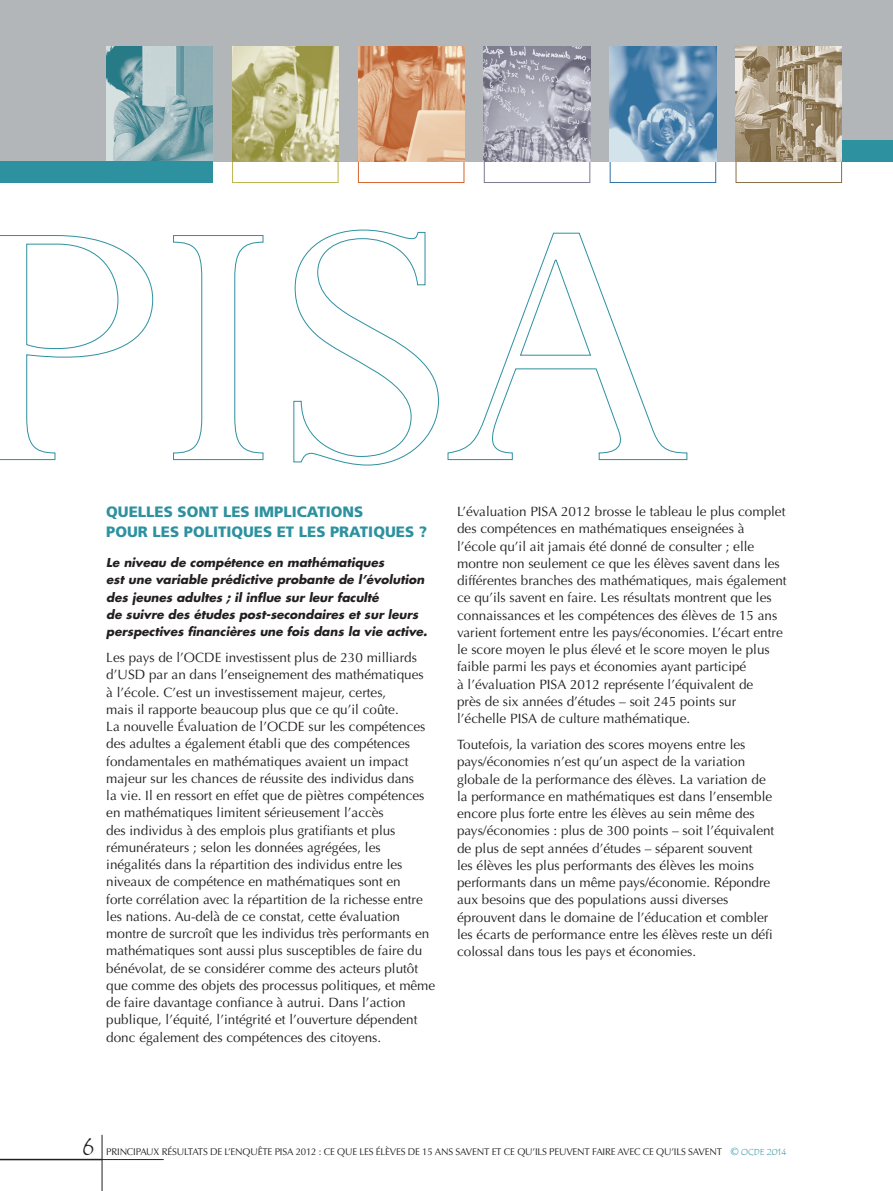
<style>
.page{position:relative;width:893px;height:1191px;background:#fff}
.page>*{position:absolute;margin:0;border:0;box-sizing:border-box;transform-origin:0 0}
.t1{font:24px "Tempus Sans ITC";color:#231f20}
.t2{font:900 15px/19.5px "Frutiger LT Std";color:#2d919f}
.t3{font:13.5px/17.2px "Optima LT Std";color:#231f20}
.t4{font:italic 700 12px/17.2px "Futura";color:#231f20}
.t5{font:9.75px "Optima LT Std";letter-spacing:-.02em;color:#231f20}
.s1{font-size:10.5px;color:#2d919f}
.s2{font-family:"Tempus Sans ITC";font-size:9px;color:#2d919f}
</style>
<div class="page">
<div style="left:0;top:0;width:893px;height:162px;background:#b3b6b9"></div>
<div style="left:842px;top:140px;width:51px;height:22px;background:#2d919f"></div>
<img style="left:106px;top:47px;width:107px;height:115px">
<div style="left:232px;top:153px;width:106px;height:30px;border:1px solid #bcb64e"></div>
<img style="left:232px;top:47px;width:106px;height:115px">
<div style="left:358px;top:153px;width:106px;height:30px;border:1px solid #d46531"></div>
<img style="left:358px;top:47px;width:106px;height:115px">
<div style="left:484px;top:153px;width:106px;height:30px;border:1px solid #7c7a91"></div>
<img style="left:484px;top:47px;width:106px;height:115px">
<div style="left:610px;top:153px;width:106px;height:30px;border:1px solid #3270a7"></div>
<img style="left:610px;top:47px;width:106px;height:115px">
<div style="left:736px;top:153px;width:106px;height:30px;border:1px solid #8a6f46"></div>
<img style="left:736px;top:47px;width:106px;height:115px">
<div style="left:0;top:162px;width:213px;height:21px;background:#2d919f"></div>
<hr style="left:102px;top:1134px;width:1px;height:57px;background:#231f20">
<hr style="left:102px;top:1159px;width:62px;height:1px;background:#231f20">
<hr style="left:0;top:1158px;width:102px;height:2px;background:#231f20">
<svg style="left:0;top:229px;width:688px;height:237px"></svg>
<p class="t2" style="left:106px;top:502px;width:322px">QUELLES SONT LES IMPLICATIONS<br>POUR LES POLITIQUES ET LES PRATIQUES ?</p>
<p class="t4" style="left:106px;top:553px;width:323px">Le niveau de compétence en mathématiques<br>est une variable prédictive probante de l’évolution des jeunes adultes ; il influe sur leur faculté<br>de suivre des études post-secondaires et sur leurs perspectives financières une fois dans la vie active.</p>
<p class="t3" style="left:106px;top:649px;width:330px">Les pays de l’OCDE investissent plus de 230 milliards d’USD par an dans l’enseignement des mathématiques<br>à l’école. C’est un investissement majeur, certes,<br>mais il rapporte beaucoup plus que ce qu’il coûte.<br>La nouvelle Évaluation de l’OCDE sur les compétences des adultes a également établi que des compétences fondamentales en mathématiques avaient un impact majeur sur les chances de réussite des individus dans<br>la vie. Il en ressort en effet que de piètres compétences en mathématiques limitent sérieusement l’accès<br>des individus à des emplois plus gratifiants et plus rémunérateurs ; selon les données agrégées, les inégalités dans la répartition des individus entre les niveaux de compétence en mathématiques sont en<br>forte corrélation avec la répartition de la richesse entre les nations. Au-delà de ce constat, cette évaluation montre de surcroît que les individus très performants en mathématiques sont aussi plus susceptibles de faire du bénévolat, de se considérer comme des acteurs plutôt que comme des objets des processus politiques, et même de faire davantage confiance à autrui. Dans l’action publique, l’équité, l’intégrité et l’ouverture dépendent donc également des compétences des citoyens.</p>
<p class="t3" style="left:457px;top:503px;width:331px">L’évaluation PISA 2012 brosse le tableau le plus complet des compétences en mathématiques enseignées à l’école qu’il ait jamais été donné de consulter ; elle montre non seulement ce que les élèves savent dans les différentes branches des mathématiques, mais également ce qu’ils savent en faire. Les résultats montrent que les connaissances et les compétences des élèves de 15 ans varient fortement entre les pays/économies. L’écart entre le score moyen le plus élevé et le score moyen le plus faible parmi les pays et économies ayant participé<br>à l’évaluation PISA 2012 représente l’équivalent de<br>près de six années d’études – soit 245 points sur l’échelle PISA de culture mathématique.</p>
<p class="t3" style="left:457px;top:736px;width:319px">Toutefois, la variation des scores moyens entre les pays/économies n’est qu’un aspect de la variation globale de la performance des élèves. La variation de la performance en mathématiques est dans l’ensemble encore plus forte entre les élèves au sein même des pays/économies : plus de 300 points – soit l’équivalent de plus de sept années d’études – séparent souvent<br>les élèves les plus performants des élèves les moins performants dans un même pays/économie. Répondre aux besoins que des populations aussi diverses éprouvent dans le domaine de l’éducation et combler les écarts de performance entre les élèves reste un défi colossal dans tous les pays et économies.</p>
<h1 class="t1" style="left:83px;top:1131px;width:13px">6</h1>
<p class="t5" style="left:106px;top:1146px;width:682px">Principaux résultats de l’Enquête PISA 2012 : Ce que les élèves de 15 ans savent et ce qu’ils peuvent faire avec ce qu’ils savent <span class="s1">©</span> <span class="s2">OCDE 2014</span></p>
</div>
